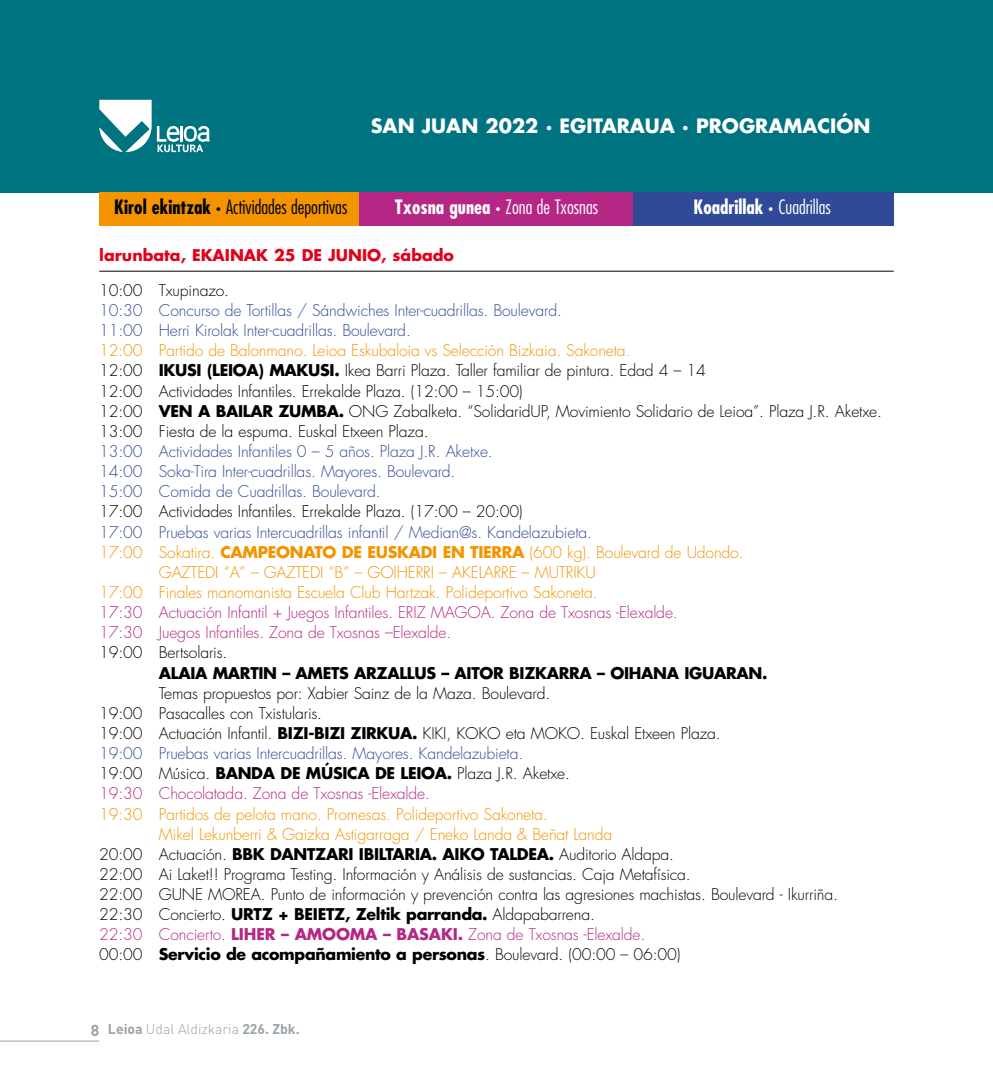
<style>
.page{position:relative;width:993px;height:1092px;background:#fff}
.page>*{position:absolute;margin:0;border:0;box-sizing:border-box;transform-origin:0 0}
.t1{font:300 condensed 19.25px "Futura";color:#000}
.t2{font:700 19.25px "Futura";color:#fff}
.t3{font:300 condensed 19.25px "Futura";color:#fff}
.t4{font:700 condensed 19.25px "Futura";color:#fff}
.t5{font:300 15.75px/20.1px "Futura";letter-spacing:-.01em;color:#000}
.t6{font:300 15.75px/20.1px "Futura";letter-spacing:-.01em;color:#304a97}
.t7{font:300 15.75px "Futura";letter-spacing:-.01em;color:#f39400}
.t8{font:700 15.75px "Futura";letter-spacing:-.02em;color:#000}
.t9{font:300 15.75px/20.1px "Futura";letter-spacing:-.01em;color:#b52784}
.t10{font:700 15.75px "Futura";color:#e2001a}
.t11{font:300 14px "DIN";color:#9aa3a8}
.s1{font-weight:700}
.s2{font-weight:300}
.s3{color:#f39400}
.s4{color:#304a97}
.s5{color:#b52784}
.s6{font-weight:700;font-size:15.75px}
</style>
<div class="page">
<hr style="left:0;top:1040px;width:99px;height:1px;background:#9aa3a8">
<hr style="left:99px;top:271px;width:794px;height:1px;background:#000">
<div style="left:0;top:0;width:992px;height:192px;background:#007381"></div>
<svg style="left:99px;top:100px;width:111px;height:52px"></svg>
<div style="left:99px;top:192px;width:261px;height:34px;background:#f39400"></div>
<div style="left:360px;top:192px;width:272px;height:34px;background:#b52784"></div>
<div style="left:632px;top:192px;width:261px;height:34px;background:#304a97"></div>
<p class="t2" style="left:370px;top:113px;width:501px">SAN JUAN 2022 · EGITARAUA · PROGRAMACIÓN</p>
<p class="t1" style="left:114px;top:195px;width:234px"><span class="s1">Kirol ekintzak ·</span> Actividades deportivas</p>
<p class="t3" style="left:394px;top:195px;width:205px"><span class="s1">Txosna gunea ·</span> Zona de Txosnas</p>
<p class="t4" style="left:693px;top:195px;width:139px">Koadrillak · <span class="s2">Cuadrillas</span></p>
<p class="t10" style="left:99px;top:244px;width:356px">larunbata, EKAINAK 25 DE JUNIO, sábado</p>
<p class="t5" style="left:99px;top:280px;width:131px">10:00 Txupinazo.</p>
<p class="t6" style="left:99px;top:300px;width:464px">10:30 Concurso de Tortillas / Sándwiches Inter-cuadrillas. Boulevard.<br>11:00 Herri Kirolak Inter-cuadrillas. Boulevard.</p>
<p class="t5" style="left:99px;top:341px;width:783px"><span class="s3">12:00 Partido de Balonmano. Leioa Eskubaloia vs Selección Bizkaia. Sakoneta.<br></span>12:00 <span class="s1">IKUSI (LEIOA) MAKUSI.</span> Ikea Barri Plaza. Taller familiar de pintura. Edad 4 – 14<br>12:00 Actividades Infantiles. Errekalde Plaza. (12:00 – 15:00)<br>12:00 <span class="s1">VEN A BAILAR ZUMBA.</span> ONG Zabalketa. “SolidaridUP, Movimiento Solidario de Leioa”. Plaza J.R. Aketxe.<br>13:00 Fiesta de la espuma. Euskal Etxeen Plaza.</p>
<p class="t6" style="left:99px;top:441px;width:395px">13:00 Actividades Infantiles 0 – 5 años. Plaza J.R. Aketxe.<br>14:00 Soka-Tira Inter-cuadrillas. Mayores. Boulevard.<br>15:00 Comida de Cuadrillas. Boulevard.</p>
<p class="t5" style="left:99px;top:502px;width:425px">17:00 Actividades Infantiles. Errekalde Plaza. (17:00 – 20:00)</p>
<p class="t6" style="left:99px;top:522px;width:494px">17:00 Pruebas varias Intercuadrillas infantil / Median@s. Kandelazubieta.</p>
<p class="t7" style="left:99px;top:542px;width:645px">17:00 Sokatira. <span class="s1">CAMPEONATO DE EUSKADI EN TIERRA</span> (600 kg). Boulevard de Udondo.</p>
<p class="t7" style="left:159px;top:562px;width:438px">GAZTEDI “A” – GAZTEDI “B” – GOIHERRI – AKELARRE – MUTRIKU</p>
<p class="t7" style="left:99px;top:582px;width:499px">17:00 Finales manomanista Escuela Club Hartzak. Polideportivo Sakoneta.</p>
<p class="t9" style="left:99px;top:602px;width:579px">17:30 Actuación Infantil + Juegos Infantiles. ERIZ MAGOA. Zona de Txosnas -Elexalde.<br>17:30 Juegos Infantiles. Zona de Txosnas –Elexalde.</p>
<p class="t5" style="left:99px;top:643px;width:130px">19:00 Bertsolaris.</p>
<p class="t8" style="left:159px;top:661px;width:610px">ALAIA MARTIN – AMETS ARZALLUS – AITOR BIZKARRA – OIHANA IGUARAN.</p>
<p class="t5" style="left:99px;top:683px;width:622px;text-indent:60px">Temas propuestos por: Xabier Sainz de la Maza. Boulevard.<br>19:00 Pasacalles con Txistularis.<br>19:00 Actuación Infantil. <span class="s1">BIZI-BIZI ZIRKUA.</span> KIKI, KOKO eta MOKO. Euskal Etxeen Plaza.<br><span class="s4">19:00 Pruebas varias Intercuadrillas. Mayores. Kandelazubieta.<br></span>19:00 Música. <span class="s1">BANDA DE MÚSICA DE LEIOA.</span> Plaza J.R. Aketxe.<br><span class="s5">19:30 Chocolatada. Zona de Txosnas -Elexalde.</span></p>
<p class="t7" style="left:99px;top:804px;width:450px">19:30 Partidos de pelota mano. Promesas. Polideportivo Sakoneta.</p>
<p class="t7" style="left:159px;top:824px;width:455px">Mikel Lekunberri &amp; Gaizka Astigarraga / Eneko Landa &amp; Beñat Landa</p>
<p class="t8" style="left:99px;top:842px;width:576px"><span class="s2">20:00 Actuación.</span> BBK DANTZARI IBILTARIA. AIKO TALDEA. <span class="s2">Auditorio Aldapa.</span></p>
<p class="t5" style="left:99px;top:864px;width:593px">22:00 Ai Laket!! Programa Testing. Información y Análisis de sustancias. Caja Metafísica.</p>
<p class="t5" style="left:99px;top:884px;width:740px">22:00 GUNE MOREA. Punto de información y prevención contra las agresiones machistas. Boulevard - Ikurriña.</p>
<p class="t5" style="left:99px;top:904px;width:497px">22:30 Concierto. <span class="s1">URTZ + BEIETZ, Zeltik parranda.</span> Aldapabarrena.</p>
<p class="t9" style="left:99px;top:924px;width:547px">22:30 Concierto. <span class="s1">LIHER – AMOOMA – BASAKI.</span> Zona de Txosnas -Elexalde.</p>
<p class="t8" style="left:99px;top:943px;width:582px"><span class="s2">00:00</span> Servicio de acompañamiento a personas<span class="s2">. Boulevard. (00:00 – 06:00)</span></p>
<p class="t11" style="left:91px;top:1020px;width:210px"><span class="s6">8</span> <span class="s1">Leioa</span> Udal Aldizkaria <span class="s1">226. Zbk.</span></p>
</div>
